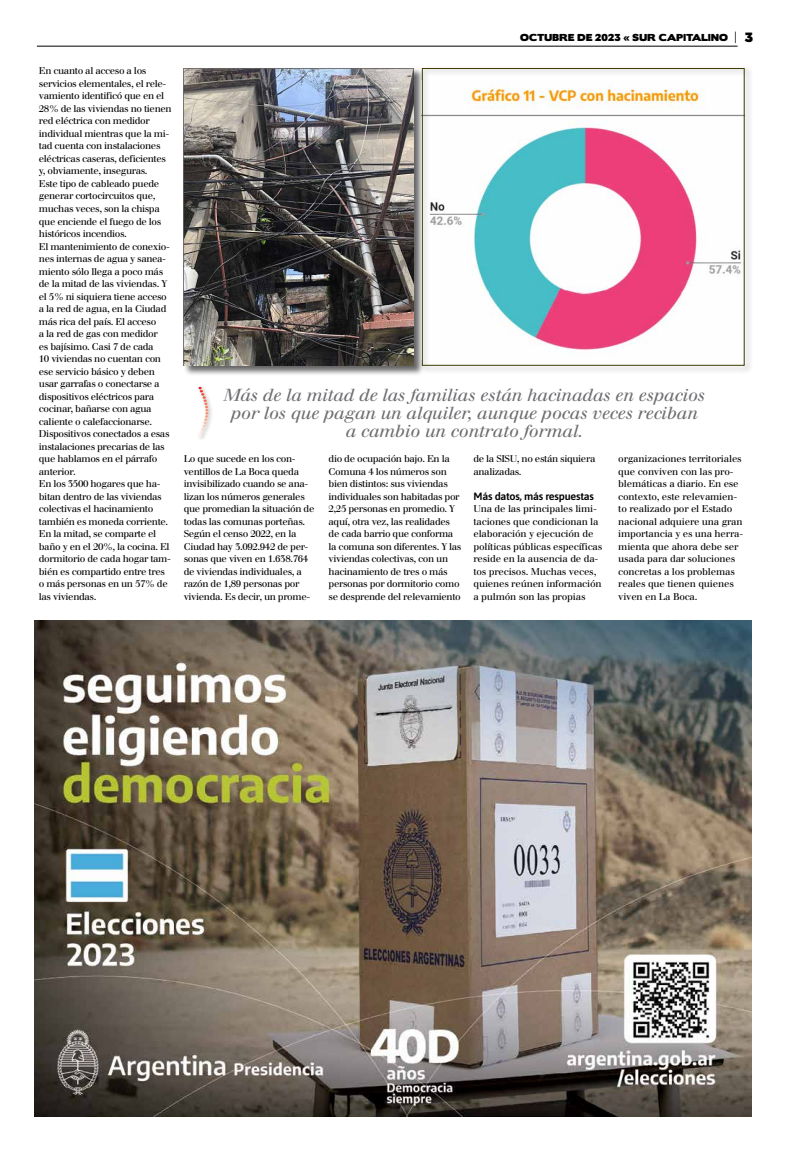
<style>
.page{position:relative;width:796px;height:1163px;background:#fff}
.page>*{position:absolute;margin:0;border:0;box-sizing:border-box;transform-origin:0 0}
.t1{font:italic 17px/18px "Justus";letter-spacing:-.01em;color:#6d6e71;text-align:center}
.t2{font:600 10.6px "Asap";letter-spacing:-.02em;color:#000}
.t3{font:9.6px/12.5px "Justus";letter-spacing:-.04em;color:#000}
.t4{font:9.6px/12.5px "Justus";letter-spacing:-.02em;color:#000}
.t5{font:9px "Boris Black Bloxx";letter-spacing:.025em;color:#000}
.s1{font-family:"Serif";font-weight:900;font-size:12px}
.s2{font-size:12px}
</style>
<div class="page">
<hr style="left:37px;top:46px;width:700px;height:1px;background:#000">
<img style="left:35px;top:620px;width:715px;height:495px">
<div style="left:196px;top:384px;width:18px;height:58px;background:#000;opacity:.3"></div>
<svg style="left:198px;top:387px;width:10px;height:49px"></svg>
<div style="left:183px;top:68px;width:241px;height:308px;background:#000;opacity:.6"></div>
<img style="left:184px;top:68px;width:229px;height:297px">
<div style="left:419px;top:66px;width:333px;height:308px;background:#000;opacity:.6"></div>
<div style="left:422px;top:68px;width:322px;height:297px;border:1px solid #3f3b00"></div>
<p class="t3" style="left:39px;top:65px;width:134px">En cuanto al acceso a los servicios elementales, el rele&shy;vamiento identificó que en el<br>28% de las viviendas no tienen red eléctrica con medidor individual mientras que la mi&shy;tad cuenta con instalaciones eléctricas caseras, deficientes y, obviamente, inseguras.<br>Este tipo de cableado puede generar cortocircuitos que, muchas veces, son la chispa que enciende el fuego de los históricos incendios.<br>El mantenimiento de conexio&shy;nes internas de agua y sanea&shy;miento sólo llega a poco más de la mitad de las viviendas. Y el 5% ni siquiera tiene acceso a la red de agua, en la Ciudad más rica del país. El acceso<br>a la red de gas con medidor<br>es bajísimo. Casi 7 de cada<br>10 viviendas no cuentan con ese servicio básico y deben usar garrafas o conectarse a dispositivos eléctricos para cocinar, bañarse con agua caliente o calefaccionarse.<br>Dispositivos conectados a esas instalaciones precarias de las que hablamos en el párrafo anterior.<br>En los 3500 hogares que ha&shy;bitan dentro de las viviendas colectivas el hacinamiento también es moneda corriente.<br>En la mitad, se comparte el baño y en el 20%, la cocina. El dormitorio de cada hogar tam&shy;bién es compartido entre tres o más personas en un 57% de las viviendas.</p>
<p class="t5" style="left:519px;top:31px;width:234px">OCTUBRE DE 2023 « SUR CAPITALINO <span class="s1">|</span> <span class="s2">3</span></p>
<h1 class="t1" style="left:223px;top:386px;width:483px">Más de la mitad de las familias están hacinadas en espacios por los que pagan un alquiler, aunque pocas veces reciban a cambio un contrato formal.</h1>
<p class="t3" style="left:184px;top:452px;width:132px">Lo que sucede en los con&shy;ventillos de La Boca queda invisibilizado cuando se ana&shy;lizan los números generales que promedian la situación de todas las comunas porteñas.<br>Según el censo 2022, en la<br>Ciudad hay 3.092.942 de per&shy;sonas que viven en 1.638.764 de viviendas individuales, a razón de 1,89 personas por vivienda. Es decir, un prome-</p>
<p class="t3" style="left:328px;top:452px;width:134px">dio de ocupación bajo. En la<br>Comuna 4 los números son bien distintos: sus viviendas individuales son habitadas por<br>2,25 personas en promedio. Y aquí, otra vez, las realidades de cada barrio que conforma la comuna son diferentes. Y las viviendas colectivas, con un hacinamiento de tres o más personas por dormitorio como se desprende del relevamiento</p>
<p class="t3" style="left:473px;top:452px;width:123px">de la SISU, no están siquiera analizadas.</p>
<p class="t2" style="left:473px;top:488px;width:122px">Más datos, más respuestas</p>
<p class="t4" style="left:473px;top:502px;width:130px">Una de las principales limi&shy;taciones que condicionan la elaboración y ejecución de políticas públicas específicas reside en la ausencia de da&shy;tos precisos. Muchas veces, quienes reúnen información a pulmón son las propias</p>
<p class="t4" style="left:618px;top:452px;width:126px">organizaciones territoriales que conviven con las pro&shy;blemáticas a diario. En ese contexto, este relevamien&shy;to realizado por el Estado nacional adquiere una gran importancia y es una herra&shy;mienta que ahora debe ser usada para dar soluciones concretas a los problemas reales que tienen quienes viven en La Boca.</p>
</div>
